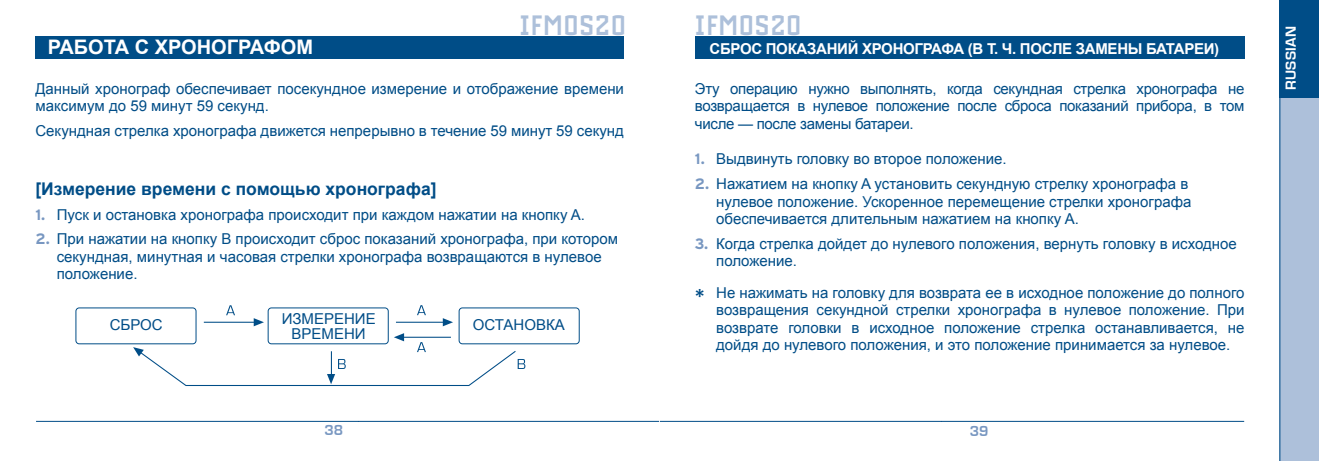
<style>
.page{position:relative;width:1319px;height:461px;background:#fff}
.page>*{position:absolute;margin:0;border:0;box-sizing:border-box;transform-origin:0 0}
.t1{font:700 30px "Drukpa";letter-spacing:.04em;color:#adc0da}
.t2{font:700 20px "Arial";color:#fff}
.t3{font:700 17.5px "Arial";color:#004d87}
.t4{font:15px/17.5px "Arial";color:#004d87}
.t5{font:700 15px "Arial";letter-spacing:-.02em;color:#fff}
.t6{font:700 15px "Eurostile";letter-spacing:.025em;color:#fff}
.t7{font:700 15px "Eurostile";color:#7897c1}
.s1{font-family:"Interstate";font-weight:700;color:#7897c1}
.s2{font-family:"Interstate";font-size:20px}
</style>
<div class="page">
<svg style="left:75px;top:305px;width:505px;height:81px"></svg>
<hr style="left:358px;top:421px;width:301px;height:1px;background:#004d87">
<hr style="left:36px;top:421px;width:322px;height:1px;background:#004d87">
<div style="left:35px;top:36px;width:589px;height:22px;background:#004d87"></div>
<div style="left:694px;top:36px;width:550px;height:22px;background:#004d87"></div>
<hr style="left:659px;top:421px;width:282px;height:1px;background:#004d87">
<hr style="left:941px;top:421px;width:302px;height:1px;background:#004d87">
<div style="left:1278px;top:0;width:40px;height:461px;background:#adc0da"></div>
<div style="left:1278px;top:0;width:40px;height:98px;background:#004d87"></div>
<hr style="left:1279px;top:0;width:1px;height:461px;background:#004d87">
<h1 class="t1" style="left:519px;top:9px;width:108px">IFM0S20</h1>
<h1 class="t1" style="left:694px;top:9px;width:108px">IFM0S20</h1>
<h2 class="t2" style="left:48px;top:33px;width:267px">РАБОТА С ХРОНОГРАФОМ</h2>
<p class="t4" style="left:35px;top:80px;width:590px">Данный хронограф обеспечивает посекундное измерение и отображение времени максимум до 59 минут 59 секунд.</p>
<p class="t4" style="left:35px;top:122px;width:590px">Секундная стрелка хронографа движется непрерывно в течение 59 минут 59 секунд</p>
<p class="t3" style="left:35px;top:177px;width:402px">[Измерение времени с помощью хронографа]</p>
<p class="t4" style="left:35px;top:206px;width:551px"><span class="s1">1.</span> Пуск и остановка хронографа происходит при каждом нажатии на кнопку A.</p>
<p class="t4" style="left:57px;top:230px;width:563px;text-indent:-21px"><span class="s1">2.</span> При нажатии на кнопку B происходит сброс показаний хронографа, при котором секундная, минутная и часовая стрелки хронографа возвращаются в нулевое положение.</p>
<p class="t4" style="left:110px;top:316px;width:54px">СБРОС</p>
<p class="t4" style="left:473px;top:316px;width:93px">ОСТАНОВКА</p>
<p class="t4" style="left:281px;top:311px;width:95px;line-height:15px;text-align:center">ИЗМЕРЕНИЕ<br>ВРЕМЕНИ</p>
<p class="t5" style="left:709px;top:38px;width:511px">СБРОС ПОКАЗАНИЙ ХРОНОГРАФА (В Т. Ч. ПОСЛЕ ЗАМЕНЫ БАТАРЕИ)</p>
<p class="t4" style="left:694px;top:80px;width:551px;text-align:justify">Эту операцию нужно выполнять, когда секундная стрелка хронографа не возвращается в нулевое положение после сброса показаний прибора, в том числе — после замены батареи.</p>
<p class="t4" style="left:694px;top:150px;width:313px"><span class="s1">1.</span> Выдвинуть головку во второе положение.</p>
<p class="t4" style="left:716px;top:175px;width:476px;text-indent:-21px"><span class="s1">2.</span> Нажатием на кнопку A установить секундную стрелку хронографа в нулевое положение. Ускоренное перемещение стрелки хронографа обеспечивается длительным нажатием на кнопку A.</p>
<p class="t4" style="left:716px;top:235px;width:522px;text-indent:-21px"><span class="s1">3.</span> Когда стрелка дойдет до нулевого положения, вернуть головку в исходное положение.</p>
<p class="t4" style="left:716px;top:284px;width:529px;text-align:justify;text-indent:-21px"><span class="s2">*</span> Не нажимать на головку для возврата ее в исходное положение до полного возвращения секундной стрелки хронографа в нулевое положение. При возврате головки в исходное положение стрелка останавливается, не дойдя до нулевого положения, и это положение принимается за нулевое.</p>
<p class="t7" style="left:324px;top:422px;width:20px">38</p>
<p class="t7" style="left:969px;top:422px;width:20px">39</p>
<p class="t6" style="left:1282px;top:90px;width:66px;rotate:-90deg">RUSSIAN</p>
</div>
